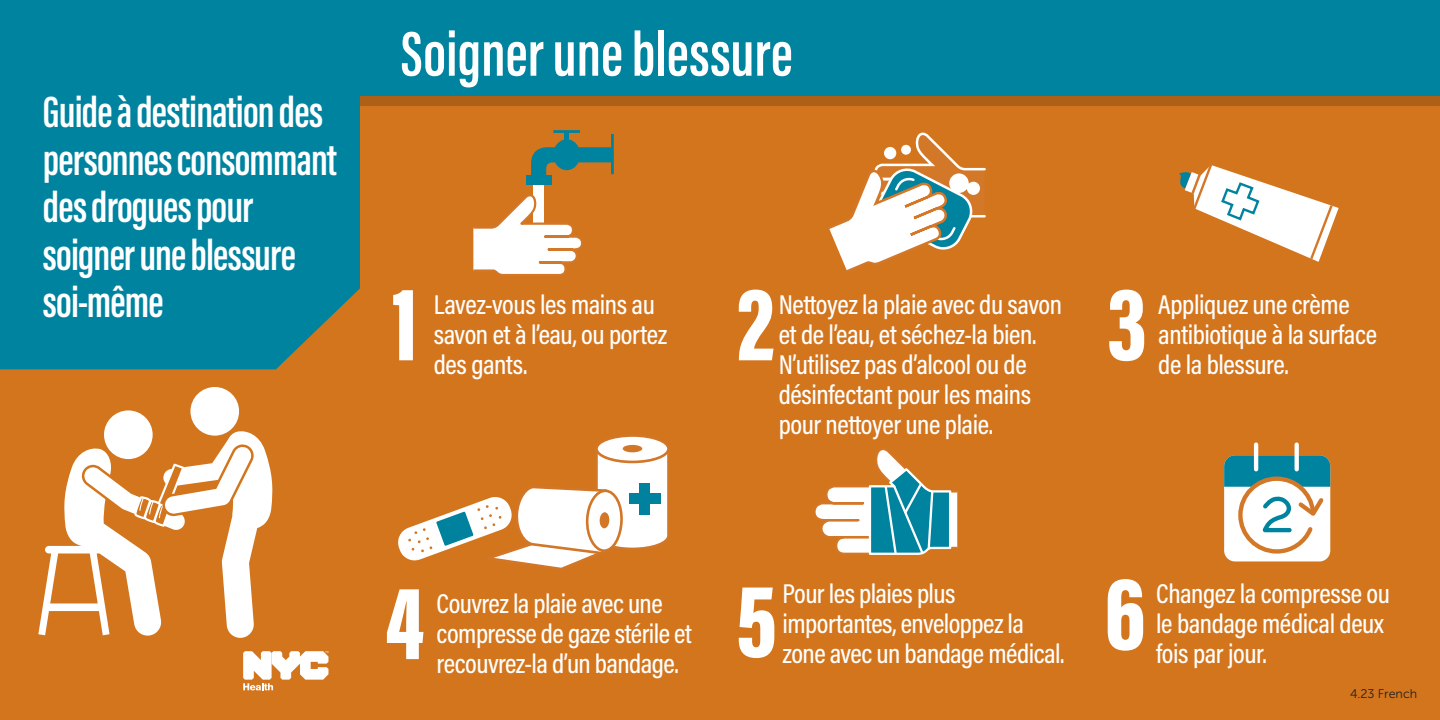
<style>
.page{position:relative;width:1440px;height:720px;background:#fff}
.page>*{position:absolute;margin:0;border:0;box-sizing:border-box;transform-origin:0 0}
.t1{font:900 107.5px "Acumin Pro Extra Cond";color:#fff}
.t2{font:600 65px "Acumin Pro Extra Cond";color:#fff}
.t3{font:600 45px/47.5px "Acumin Pro Extra Cond";letter-spacing:-.02em;color:#fff}
.t4{font:500 27.5px/30px "Acumin Pro Cond";letter-spacing:-.015em;color:#fff}
.t5{font:12.5px "Museo Sans 300";color:#231f20}
</style>
<div class="page">
<div style="left:0;top:0;width:360px;height:720px;background:#d3751d"></div>
<div style="left:0;top:0;width:360px;height:369px;background:#00839f"></div>
<svg style="left:243px;top:651px;width:85px;height:39px"></svg>
<div style="left:104px;top:410px;width:49px;height:49px;background:#fff;border-radius:50%"></div>
<div style="left:190px;top:387px;width:49px;height:49px;background:#fff;border-radius:50%"></div>
<svg style="left:38px;top:430px;width:235px;height:208px"></svg>
<div style="left:360px;top:24px;width:1080px;height:696px;background:#d3751d"></div>
<div style="left:360px;top:9px;width:1080px;height:97px;background:#ad6017"></div>
<div style="left:360px;top:0;width:1080px;height:96px;background:#00839f"></div>
<svg style="left:1179px;top:164px;width:160px;height:98px"></svg>
<svg style="left:596px;top:436px;width:73px;height:26px"></svg>
<div style="left:595px;top:434px;width:75px;height:29px;border:3px solid #d27628;border-radius:50%"></div>
<svg style="left:398px;top:446px;width:272px;height:124px"></svg>
<div style="left:586px;top:490px;width:36px;height:61px;background:#fff;border-radius:50%"></div>
<div style="left:585px;top:489px;width:39px;height:63px;border:3px solid #d27628;border-radius:50%"></div>
<div style="left:599px;top:512px;width:11px;height:16px;background:#d27628;border-radius:50%"></div>
<svg style="left:814px;top:448px;width:144px;height:107px"></svg>
<div style="left:1224px;top:455px;width:106px;height:106px;background:#fff;border-radius:11px"></div>
<hr style="left:1254px;top:445px;width:4px;height:24px;background:#fff">
<svg style="left:1295px;top:445px;width:4px;height:10px"></svg>
<svg style="left:1224px;top:455px;width:106px;height:101px"></svg>
<div style="left:533px;top:183px;width:11px;height:54px;background:#fff"></div>
<hr style="left:611px;top:134px;width:3px;height:40px;background:#00839f">
<hr style="left:553px;top:130px;width:27px;height:3px;background:#00839f">
<div style="left:564px;top:132px;width:5px;height:10px;background:#00839f"></div>
<svg style="left:531px;top:139px;width:81px;height:36px"></svg>
<div style="left:526px;top:175px;width:26px;height:10px;background:#00839f"></div>
<svg style="left:473px;top:195px;width:110px;height:81px"></svg>
<svg style="left:829px;top:132px;width:157px;height:140px"></svg>
<p class="t3" style="left:43px;top:88px;width:296px">Guide à destination des personnes consommant des drogues pour soigner une blessure soi-même</p>
<p class="t2" style="left:401px;top:14px;width:393px">Soigner une blessure</p>
<p class="t1" style="left:392px;top:258px;width:27px">1</p>
<p class="t4" style="left:434px;top:289px;width:235px">Lavez-vous les mains au savon et à l’eau, ou portez des gants.</p>
<p class="t1" style="left:737px;top:258px;width:39px">2</p>
<p class="t4" style="left:779px;top:289px;width:285px">Nettoyez la plaie avec du savon et de l’eau, et séchez-la bien.<br>N’utilisez pas d’alcool ou de désinfectant pour les mains pour nettoyer une plaie.</p>
<p class="t1" style="left:1107px;top:258px;width:41px">3</p>
<p class="t4" style="left:1158px;top:289px;width:220px">Appliquez une crème antibiotique à la surface de la blessure.</p>
<p class="t1" style="left:385px;top:557px;width:41px">4</p>
<p class="t4" style="left:437px;top:587px;width:257px">Couvrez la plaie avec une compresse de gaze stérile et recouvrez-la d’un bandage.</p>
<p class="t1" style="left:736px;top:555px;width:42px">5</p>
<p class="t4" style="left:783px;top:578px;width:283px">Pour les plaies plus importantes, enveloppez la zone avec un bandage médical.</p>
<p class="t1" style="left:1105px;top:548px;width:42px">6</p>
<p class="t4" style="left:1156px;top:578px;width:235px">Changez la compresse ou le bandage médical deux fois par jour.</p>
<p class="t5" style="left:1350px;top:687px;width:68px">4.23 French</p>
</div>
